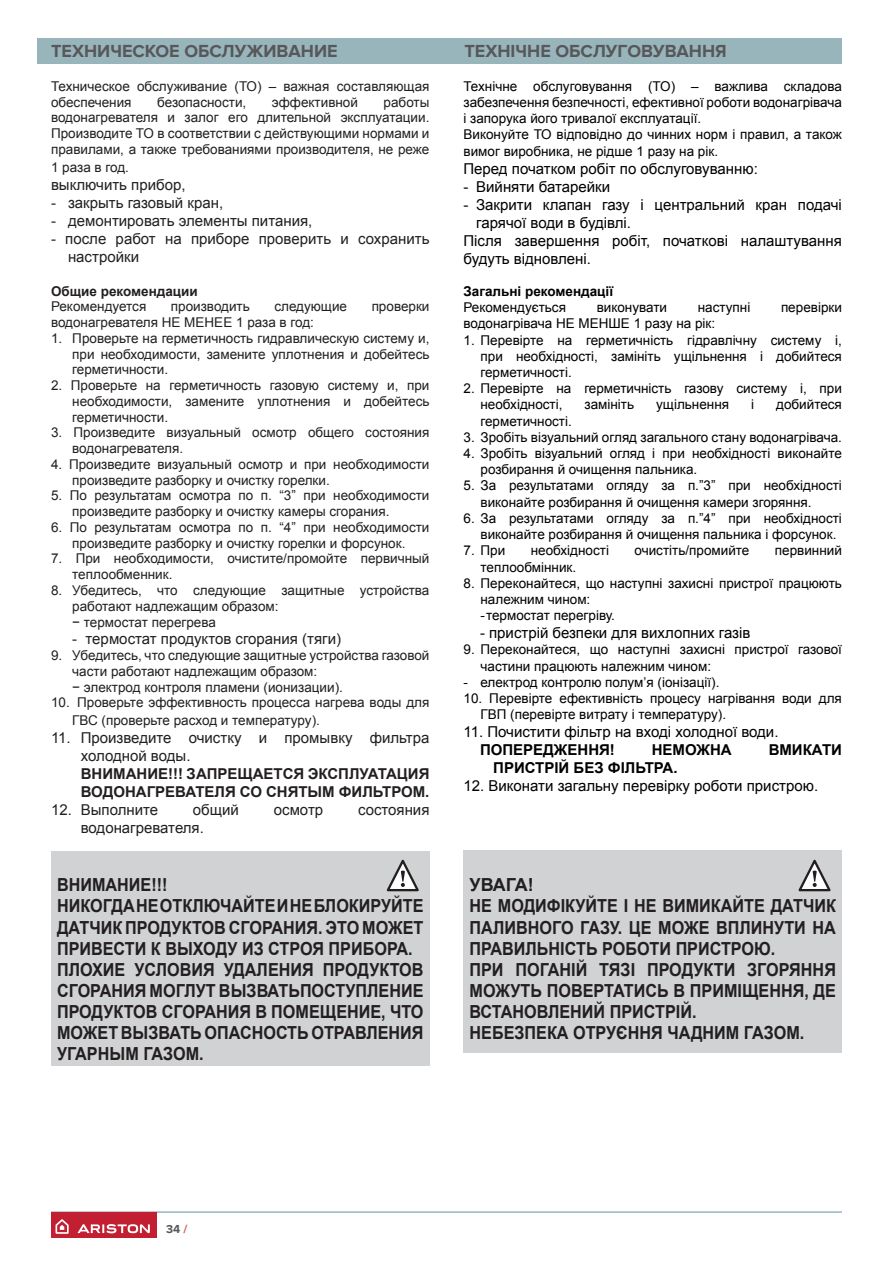
<style>
.page{position:relative;width:893px;height:1263px;background:#fff}
.page>*{position:absolute;margin:0;border:0;box-sizing:border-box;transform-origin:0 0}
.t1{font:700 18px/21px "Arial";color:#231f20;scale:.9 1}
.t2{font:700 18px/21px "Arial";color:#231f20}
.t3{font:700 18px "Proxima Nova";color:#57585a}
.t4{font:15px "Arial";color:#000}
.t5{font:15px/18px "Arial";color:#231f20}
.t6{font:700 15px/18px "Arial";color:#231f20}
.t7{font:700 15px "Arial";color:#000}
.t8{font:13.5px/15.8px "Arial";color:#231f20}
.t9{font:13.5px/16.2px "Arial";color:#000}
.t10{font:700 13.5px "Arial";color:#000}
.t11{font:700 13.5px "Arial";color:#231f20}
.t12{font:700 12px "Proxima Nova";color:#57585a}
.s1{color:#d55541}
</style>
<div class="page">
<hr style="left:51px;top:1211px;width:791px;height:2px;background:#99b5bc">
<div style="left:51px;top:1212px;width:106px;height:26px;background:#c31f33"></div>
<svg style="left:56px;top:1219px;width:13px;height:15px"></svg>
<svg style="left:77px;top:1224px;width:73px;height:9px"></svg>
<div style="left:38px;top:38px;width:804px;height:25px;background:#99b5bc"></div>
<div style="left:51px;top:851px;width:378px;height:214px;background:#d1d2d4"></div>
<svg style="left:386px;top:859px;width:33px;height:32px"></svg>
<div style="left:463px;top:851px;width:379px;height:202px;background:#d1d2d4"></div>
<svg style="left:798px;top:859px;width:33px;height:32px"></svg>
<h1 class="t3" style="left:51px;top:41px;width:288px">ТЕХНИЧЕСКОЕ ОБСЛУЖИВАНИЕ</h1>
<h1 class="t3" style="left:464px;top:41px;width:264px">ТЕХНІЧНЕ ОБСЛУГОВУВАННЯ</h1>
<p class="t8" style="left:51px;top:78px;width:380px">Техническое обслуживание (ТО) – важная составляющая обеспечения</p>
<p class="t9" style="left:463px;top:78px;width:380px">Технічне обслуговування (ТО) – важлива складова забезпечення безпечності, ефективної роботи водонагрiвача і запорука його тривалої експлуатації.<br>Виконуйте ТО відповідно до чинних норм і правил, а також вимог виробника, не рідше 1 разу на рік.</p>
<p class="t4" style="left:463px;top:159px;width:296px">Перед початком робіт по обслуговуванню:</p>
<p class="t4" style="left:463px;top:177px;width:148px">- Вийняти батарейки</p>
<p class="t4" style="left:463px;top:195px;width:380px">- Закрити клапан газу і центральний кран подачі</p>
<p class="t4" style="left:476px;top:213px;width:156px">гарячої води в будівлі.</p>
<p class="t4" style="left:463px;top:231px;width:380px">Після завершення робіт, початкові налаштування</p>
<p class="t4" style="left:463px;top:249px;width:129px">будуть відновлені.</p>
<p class="t10" style="left:463px;top:282px;width:151px">Загальні рекомендації</p>
<p class="t9" style="left:463px;top:300px;width:104px">Рекомендується</p>
<p class="t9" style="left:597px;top:300px;width:72px">виконувати</p>
<p class="t9" style="left:698px;top:300px;width:54px">наступні</p>
<p class="t9" style="left:781px;top:300px;width:62px">перевірки</p>
<p class="t9" style="left:463px;top:316px;width:253px">водонагрiвача НЕ МЕНШЕ 1 разу на рік:</p>
<p class="t9" style="left:480px;top:332px;width:363px;text-align:justify;text-indent:-17px">1. Перевірте на герметичність гідравлічну систему і, при необхідності, замініть ущільнення і добийтеся герметичності.</p>
<p class="t9" style="left:480px;top:381px;width:363px;text-indent:-17px">2. Перевірте на герметичність газову систему і, при необхідності,</p>
<p class="t8" style="left:51px;top:94px;width:380px;text-align:justify;text-indent:333px">работы водонагревателя и залог его длительной эксплуатации.<br>Производите ТО в соответствии с действующими нормами и правилами, а также требованиями производителя, не реже</p>
<p class="t8" style="left:51px;top:159px;width:79px">1 раза в год.</p>
<p class="t5" style="left:51px;top:176px;width:136px">выключить прибор,</p>
<p class="t5" style="left:51px;top:194px;width:174px">- закрыть газовый кран,</p>
<p class="t5" style="left:51px;top:212px;width:263px">- демонтировать элементы питания,</p>
<p class="t5" style="left:68px;top:230px;width:363px;text-indent:-17px">- после работ на приборе проверить и сохранить настройки</p>
<p class="t11" style="left:51px;top:282px;width:148px">Общие рекомендации</p>
<p class="t8" style="left:51px;top:299px;width:97px">Рекомендуется</p>
<p class="t8" style="left:171px;top:299px;width:80px">производить</p>
<p class="t8" style="left:274px;top:299px;width:74px">следующие</p>
<p class="t8" style="left:372px;top:299px;width:59px">проверки</p>
<p class="t8" style="left:51px;top:315px;width:265px">водонагревателя НЕ МЕНЕЕ 1 раза в год:</p>
<p class="t8" style="left:72px;top:330px;width:359px;text-align:justify;text-indent:-21px">1. Проверьте на герметичность гидравлическую систему и, при необходимости, замените уплотнения и добейтесь герметичности.</p>
<p class="t8" style="left:72px;top:378px;width:359px;text-align:justify;text-indent:-21px">2. Проверьте на герметичность газовую систему и, при необходимости, замените уплотнения и добейтесь герметичности.</p>
<p class="t8" style="left:72px;top:425px;width:359px;text-indent:-21px">3. Произведите визуальный осмотр общего состояния водонагревателя.</p>
<p class="t8" style="left:72px;top:456px;width:359px;text-indent:-21px">4. Произведите визуальный осмотр и при необходимости произведите разборку и очистку горелки.</p>
<p class="t8" style="left:72px;top:488px;width:359px;text-indent:-21px">5. По результатам осмотра по п. “3” при необходимости произведите разборку и очистку камеры сгорания.</p>
<p class="t8" style="left:51px;top:519px;width:380px;text-align:center">6. По результатам осмотра по п. “4” при необходимости произведите разборку и очистку горелки и форсунок.</p>
<p class="t8" style="left:72px;top:551px;width:359px;text-indent:-21px">7. При необходимости, очистите/промойте первичный теплообменник.</p>
<p class="t8" style="left:72px;top:582px;width:359px;text-indent:-21px">8. Убедитесь, что следующие защитные устройства работают надлежащим образом:<br>− термостат перегрева</p>
<p class="t5" style="left:72px;top:630px;width:270px">- термостат продуктов сгорания (тяги)</p>
<p class="t8" style="left:72px;top:648px;width:359px;text-indent:-21px">9. Убедитесь, что следующие защитные устройства газовой части работают надлежащим образом:<br>− электрод контроля пламени (ионизации).</p>
<p class="t8" style="left:72px;top:694px;width:359px;line-height:18px;text-indent:-21px">10. Проверьте эффективность процесса нагрева воды для<br>ГВС (проверьте расход и температуру).</p>
<p class="t5" style="left:81px;top:729px;width:350px;text-indent:-30px">11. Произведите очистку и промывку фильтра холодной воды.</p>
<p class="t6" style="left:81px;top:766px;width:350px">ВНИМАНИЕ!!! ЗАПРЕЩАЕТСЯ ЭКСПЛУАТАЦИЯ<br>ВОДОНАГРЕВАТЕЛЯ СО СНЯТЫМ ФИЛЬТРОМ.</p>
<p class="t5" style="left:51px;top:801px;width:109px">12. Выполните</p>
<p class="t5" style="left:193px;top:801px;width:48px">общий</p>
<p class="t5" style="left:274px;top:801px;width:51px">осмотр</p>
<p class="t5" style="left:358px;top:801px;width:73px">состояния</p>
<p class="t5" style="left:81px;top:819px;width:125px">водонагревателя.</p>
<p class="t8" style="left:157px;top:94px;width:91px">безопасности,</p>
<p class="t8" style="left:272px;top:94px;width:88px">эффективной</p>
<p class="t9" style="left:585px;top:397px;width:51px">замініть</p>
<p class="t9" style="left:656px;top:397px;width:74px">ущільнення</p>
<p class="t9" style="left:751px;top:397px;width:4px">і</p>
<p class="t9" style="left:776px;top:397px;width:67px">добийтеся</p>
<p class="t9" style="left:480px;top:413px;width:93px">герметичності.</p>
<p class="t9" style="left:463px;top:429px;width:380px">3. Зробіть візуальний огляд загального стану водонагрiвача.</p>
<p class="t9" style="left:480px;top:445px;width:363px;text-indent:-17px">4. Зробіть візуальний огляд і при необхідності виконайте розбирання й очищення пальника.</p>
<p class="t9" style="left:480px;top:478px;width:363px;text-indent:-17px">5. За результатами огляду за п.”3” при необхідності виконайте розбирання й очищення камери згоряння.</p>
<p class="t9" style="left:480px;top:510px;width:363px;text-indent:-17px">6. За результатами огляду за п.”4” при необхідності виконайте розбирання й очищення пальника і форсунок.</p>
<p class="t9" style="left:463px;top:543px;width:43px">7. При</p>
<p class="t9" style="left:531px;top:543px;width:80px">необхідності</p>
<p class="t9" style="left:634px;top:543px;width:116px">очистіть/промийте</p>
<p class="t9" style="left:775px;top:543px;width:69px">первинний</p>
<p class="t9" style="left:480px;top:559px;width:97px">теплообмінник.</p>
<p class="t9" style="left:480px;top:575px;width:363px;text-indent:-17px">8. Переконайтеся, що наступні захисні пристрої працюють належним чином:</p>
<p class="t9" style="left:480px;top:607px;width:136px">- термостат перегріву.</p>
<p class="t4" style="left:480px;top:623px;width:272px">- пристрій безпеки для вихлопних газів</p>
<p class="t9" style="left:480px;top:642px;width:363px;text-indent:-17px">9. Переконайтеся, що наступні захисні пристрої газової частини працюють належним чином:</p>
<p class="t9" style="left:463px;top:674px;width:257px">- електрод контролю полум’я (іонізації).</p>
<p class="t9" style="left:480px;top:690px;width:363px;text-indent:-17px">10. Перевірте ефективність процесу нагрівання води для<br>ГВП (перевірте витрату і температуру).</p>
<p class="t4" style="left:463px;top:722px;width:316px">11. Почистити фільтр на вході холодної води.</p>
<p class="t7" style="left:480px;top:740px;width:136px">ПОПЕРЕДЖЕННЯ!</p>
<p class="t7" style="left:652px;top:740px;width:82px">НЕМОЖНА</p>
<p class="t7" style="left:769px;top:740px;width:75px">ВМИКАТИ</p>
<p class="t7" style="left:493px;top:758px;width:186px">ПРИСТРІЙ БЕЗ ФІЛЬТРА.</p>
<p class="t4" style="left:463px;top:776px;width:356px">12. Виконати загальну перевірку роботи пристрою.</p>
<p class="t1" style="left:57px;top:875px;width:409px">ВНИМАНИЕ!!!<br>НИКОГДА НЕ ОТКЛЮЧАЙТЕ И НЕ БЛОКИРУЙТЕ<br>ДАТЧИК ПРОДУКТОВ СГОРАНИЯ. ЭТО МОЖЕТ<br>ПРИВЕСТИ К ВЫХОДУ ИЗ СТРОЯ ПРИБОРА.<br>ПЛОХИЕ УСЛОВИЯ УДАЛЕНИЯ ПРОДУКТОВ<br>СГОРАНИЯ МОГЛУТ ВЫЗВАТЬПОСТУПЛЕНИЕ<br>ПРОДУКТОВ СГОРАНИЯ В ПОМЕЩЕНИЕ, ЧТО<br>МОЖЕТ ВЫЗВАТЬ ОПАСНОСТЬ ОТРАВЛЕНИЯ<br>УГАРНЫМ ГАЗОМ.</p>
<p class="t2" style="left:469px;top:875px;width:368px">УВАГА!<br>НЕ МОДИФІКУЙТЕ І НЕ ВИМИКАЙТЕ ДАТЧИК<br>ПАЛИВНОГО ГАЗУ. ЦЕ МОЖЕ ВПЛИНУТИ НА<br>ПРАВИЛЬНІСТЬ РОБОТИ ПРИСТРОЮ.<br>ПРИ ПОГАНІЙ ТЯЗІ ПРОДУКТИ ЗГОРЯННЯ<br>МОЖУТЬ ПОВЕРТАТИСЬ В ПРИМІЩЕННЯ, ДЕ<br>ВСТАНОВЛЕНИЙ ПРИСТРІЙ.<br>НЕБЕЗПЕКА ОТРУЄННЯ ЧАДНИМ ГАЗОМ.</p>
<p class="t12" style="left:166px;top:1224px;width:23px">34 <span class="s1">/</span></p>
</div>
